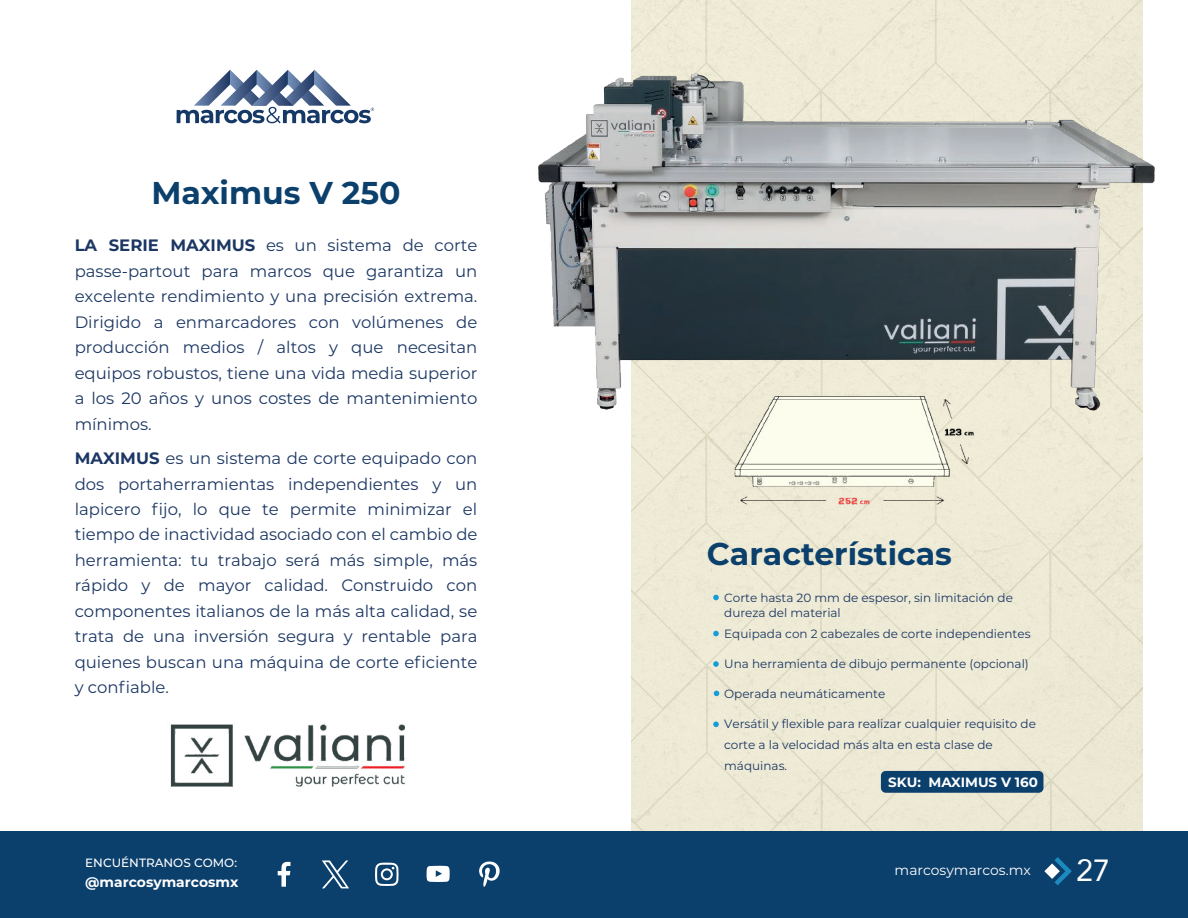
<style>
.page{position:relative;width:1188px;height:918px;background:#fff}
.page>*{position:absolute;margin:0;border:0;box-sizing:border-box;transform-origin:0 0}
.t1{font:700 31.5px "Montserrat";color:#0b3f6c}
.t2{font:30.6px "Avenir";color:#fff}
.t3{font:16.5px/25.5px "Montserrat";color:#1c3763;text-align:justify}
.t4{font:700 13.95px "Montserrat";color:#fff}
.t5{font:13.95px "Montserrat";color:#fff}
.t6{font:700 13.5px "Montserrat";color:#fff}
.t7{font:12px/21px "Montserrat";color:#1c3763}
.t8{font:500 12px "Montserrat";color:#fff}
.s1{font-weight:700}
</style>
<div class="page">
<svg style="left:177px;top:70px;width:197px;height:53px"></svg>
<img style="left:170px;top:724px;width:236px;height:63px">
<div style="left:0;top:831px;width:1188px;height:87px;background:#0b3f6c"></div>
<svg style="left:479px;top:861px;width:21px;height:26px"></svg>
<svg style="left:426px;top:866px;width:24px;height:16px"></svg>
<svg style="left:322px;top:860px;width:27px;height:28px"></svg>
<svg style="left:278px;top:862px;width:12px;height:25px"></svg>
<svg style="left:375px;top:863px;width:24px;height:23px"></svg>
<svg style="left:631px;top:0;width:511px;height:886px;background:#cbd0c4"></svg>
<img style="left:718px;top:422px;width:271px;height:94px">
<img style="left:538px;top:12px;width:617px;height:410px">
<h1 class="t1" style="left:151px;top:170px;width:251px">Maximus V 250</h1>
<p class="t3" style="left:75px;top:232px;width:404px"><span class="s1">LA SERIE MAXIMUS</span> es un sistema de corte passe-partout para marcos que garantiza un excelente rendimiento y una precisión extrema.<br>Dirigido a enmarcadores con volúmenes de producción medios / altos y que necesitan equipos robustos, tiene una vida media superior a los 20 años y unos costes de mantenimiento mínimos.</p>
<p class="t3" style="left:75px;top:445px;width:404px"><span class="s1">MAXIMUS</span> es un sistema de corte equipado con dos portaherramientas independientes y un lapicero fijo, lo que te permite minimizar el tiempo de inactividad asociado con el cambio de herramienta: tu trabajo será más simple, más rápido y de mayor calidad. Construido con componentes italianos de la más alta calidad, se trata de una inversión segura y rentable para quienes buscan una máquina de corte eficiente y confiable.</p>
<p class="t8" style="left:85px;top:855px;width:153px">ENCUÉNTRANOS COMO:</p>
<p class="t4" style="left:85px;top:872px;width:155px">@marcosymarcosmx</p>
<h1 class="t1" style="left:707px;top:531px;width:247px">Características</h1>
<p class="t7" style="left:724px;top:590px;width:290px;line-height:15px">Corte hasta 20 mm de espesor, sin limitación de dureza del material</p>
<p class="t7" style="left:724px;top:623px;width:308px">Equipada con 2 cabezales de corte independientes</p>
<p class="t7" style="left:724px;top:653px;width:306px">Una herramienta de dibujo permanente (opcional)</p>
<p class="t7" style="left:724px;top:683px;width:163px">Operada neumáticamente</p>
<p class="t7" style="left:724px;top:713px;width:313px">Versátil y flexible para realizar cualquier requisito de corte a la velocidad más alta en esta clase de máquinas.</p>
<p class="t6" style="left:888px;top:772px;width:151px">SKU: MAXIMUS V 160</p>
<p class="t5" style="left:895px;top:860px;width:138px">marcosymarcos.mx</p>
<h2 class="t2" style="left:1076px;top:846px;width:35px">27</h2>
</div>
